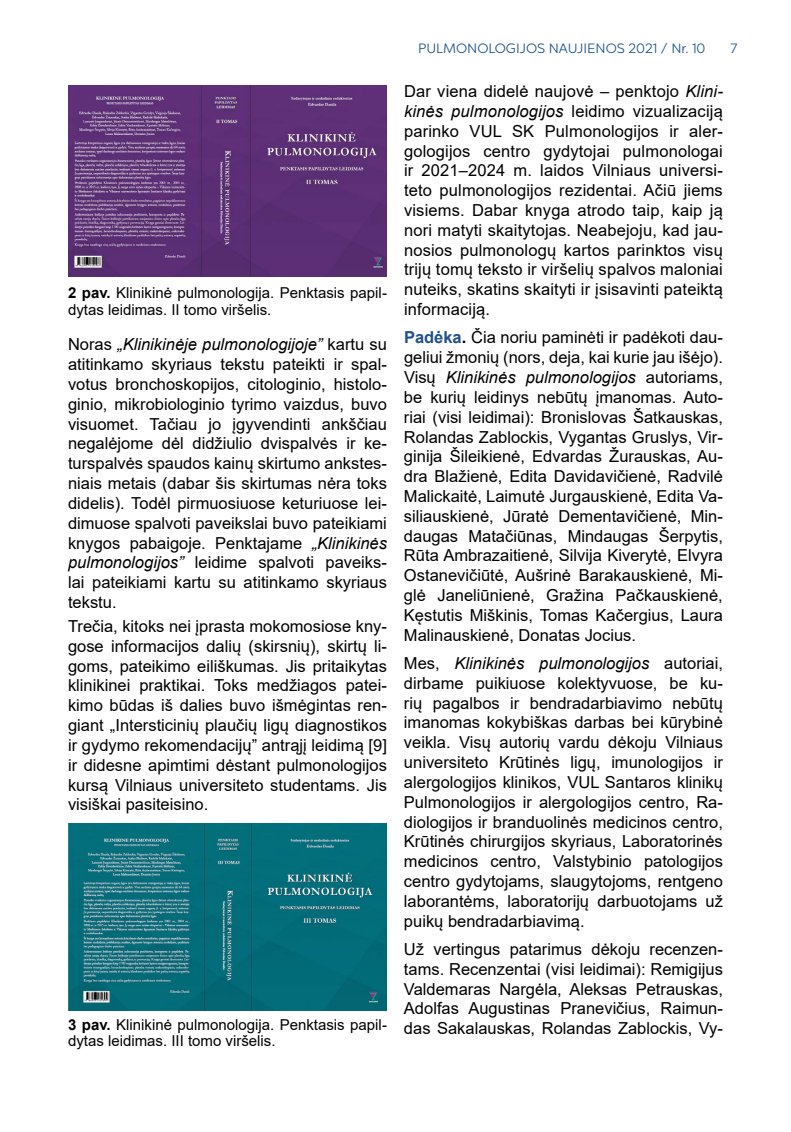
<style>
.page{position:relative;width:791px;height:1132px;background:#fff}
.page>*{position:absolute;margin:0;border:0;box-sizing:border-box;transform-origin:0 0}
.t1{font:16.5px/19.8px "Arial";color:#000;text-align:justify}
.t2{font:15px/16.5px "Arial";color:#000}
.t3{font:13.5px "Chronica Pro";color:#17518b}
.s1{font-weight:700}
.s2{font-style:italic}
.s3{font-weight:700;color:#225189}
</style>
<div class="page">
<img style="left:68px;top:823px;width:319px;height:186px">
<img style="left:68px;top:85px;width:319px;height:191px">
<p class="t2" style="left:68px;top:284px;width:320px"><span class="s1">2 pav.</span> Klinikinė pulmonologija. Penktasis papil&shy;dytas leidimas. II tomo viršelis.</p>
<p class="t1" style="left:68px;top:334px;width:320px">Noras <span class="s2">„Klinikinėje pulmonologijoje”</span> kartu su atitinkamo skyriaus tekstu pateikti ir spal&shy;votus bronchoskopijos, citologinio, histolo&shy;ginio, mikrobiologinio tyrimo vaizdus, buvo visuomet. Tačiau jo įgyvendinti ankščiau negalėjome dėl didžiulio dvispalvės ir ke&shy;turspalvės spaudos kainų skirtumo ankstes&shy;niais metais (dabar šis skirtumas nėra toks didelis). Todėl pirmuosiuose keturiuose lei&shy;dimuose spalvoti paveikslai buvo pateikiami knygos pabaigoje. Penktajame <span class="s2">„Klinikinės pulmonologijos”</span> leidime spalvoti paveiks&shy;lai pateikiami kartu su atitinkamo skyriaus tekstu.</p>
<p class="t1" style="left:68px;top:616px;width:320px">Trečia, kitoks nei įprasta mokomosiose kny&shy;gose informacijos dalių (skirsnių), skirtų li&shy;goms, pateikimo eiliškumas. Jis pritaikytas klinikinei praktikai. Toks medžiagos patei&shy;kimo būdas iš dalies buvo išmėgintas ren&shy;giant „Intersticinių plaučių ligų diagnostikos ir gydymo rekomendacijų” antrąjį leidimą [9] ir didesne apimtimi dėstant pulmonologijos kursą Vilniaus universiteto studentams. Jis visiškai pasiteisino.</p>
<p class="t2" style="left:68px;top:1015px;width:320px"><span class="s1">3 pav.</span> Klinikinė pulmonologija. Penktasis papil&shy;dytas leidimas. III tomo viršelis.</p>
<p class="t3" style="left:418px;top:40px;width:289px">PULMONOLOGIJOS NAUJIENOS 2021 / Nr. 10</p>
<p class="t3" style="left:730px;top:40px;width:8px">7</p>
<p class="t1" style="left:404px;top:81px;width:320px">Dar viena didelė naujovė – penktojo <span class="s2">Klini&shy;kinės pulmonologijos</span> leidimo vizualizaciją parinko VUL SK Pulmonologijos ir aler&shy;gologijos centro gydytojai pulmonologai ir 2021–2024 m. laidos Vilniaus universi&shy;teto pulmonologijos rezidentai. Ačiū jiems visiems. Dabar knyga atrodo taip, kaip ją nori matyti skaitytojas. Neabejoju, kad jau&shy;nosios pulmonologų kartos parinktos visų trijų tomų teksto ir viršelių spalvos maloniai nuteiks, skatins skaityti ir įsisavinti pateiktą informaciją.</p>
<p class="t1" style="left:404px;top:327px;width:320px"><span class="s3">Padėka</span><span class="s1">.</span> Čia noriu paminėti ir padėkoti dau&shy;geliui žmonių (nors, deja, kai kurie jau išėjo).<br>Visų <span class="s2">Klinikinės pulmonologijos</span> autoriams, be kurių leidinys nebūtų įmanomas. Auto&shy;riai (visi leidimai): Bronislovas Šatkauskas, Rolandas Zablockis, Vygantas Gruslys, Vir&shy;ginija Šileikienė, Edvardas Žurauskas, Au&shy;dra Blažienė, Edita Davidavičienė, Radvilė Malickaitė, Laimutė Jurgauskienė, Edita Va&shy;siliauskienė, Jūratė Dementavičienė, Min&shy;daugas Matačiūnas, Mindaugas Šerpytis, Rūta Ambrazaitienė, Silvija Kiverytė, Elvyra Ostanevičiūtė, Aušrinė Barakauskienė, Mi&shy;glė Janeliūnienė, Gražina Pačkauskienė, Kęstutis Miškinis, Tomas Kačergius, Laura Malinauskienė, Donatas Jocius.</p>
<p class="t1" style="left:404px;top:653px;width:320px">Mes, <span class="s2">Klinikinės pulmonologijos</span> autoriai, dirbame puikiuose kolektyvuose, be ku&shy;rių pagalbos ir bendradarbiavimo nebūtų imanomas kokybiškas darbas bei kūrybinė veikla. Visų autorių vardu dėkoju Vilniaus universiteto Krūtinės ligų, imunologijos ir alergologijos klinikos, VUL Santaros klinikų Pulmonologijos ir alergologijos centro, Ra&shy;diologijos ir branduolinės medicinos centro, Krūtinės chirurgijos skyriaus, Laboratorinės medicinos centro, Valstybinio patologijos centro gydytojams, slaugytojoms, rentgeno laborantėms, laboratorijų darbuotojams už puikų bendradarbiavimą.</p>
<p class="t1" style="left:404px;top:938px;width:320px">Už vertingus patarimus dėkoju recenzen&shy;tams. Recenzentai (visi leidimai): Remigijus Valdemaras Nargėla, Aleksas Petrauskas, Adolfas Augustinas Pranevičius, Raimun&shy;das Sakalauskas, Rolandas Zablockis, Vy-</p>
</div>
